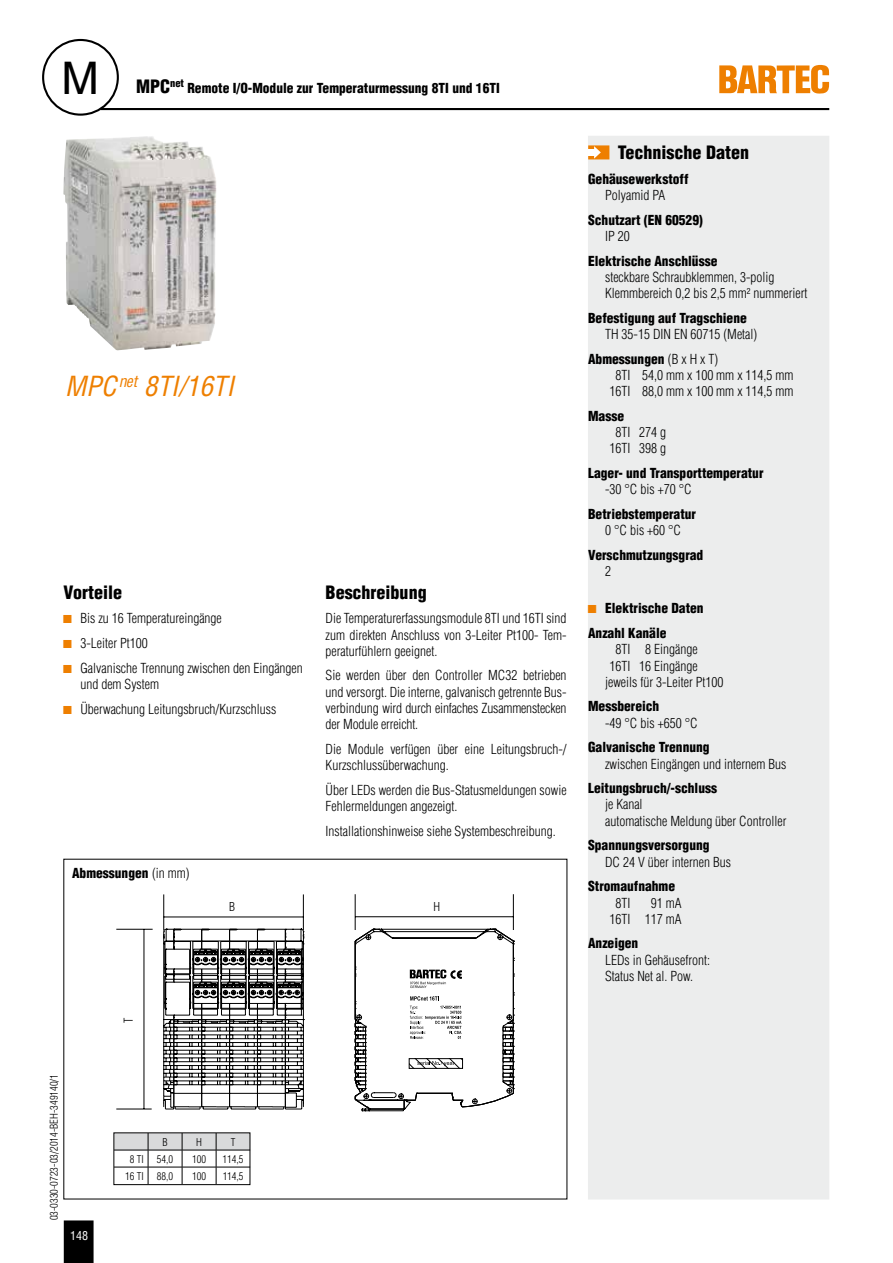
<style>
.page{position:relative;width:893px;height:1263px;background:#fff}
.page>*{position:absolute;margin:0;border:0;box-sizing:border-box;transform-origin:0 0}
.t1{font:45px "Helvetica";color:#000}
.t2{font:italic condensed 27px "Helvetica";color:#ee7f00}
.t3{font:900 condensed 18px "Helvetica";color:#000}
.t4{font:300 condensed 13.5px/16.2px "Helvetica";color:#000}
.t5{font:900 condensed 13.5px/24.8px "Helvetica";color:#000}
.t6{font:condensed 12px "Helvetica";color:#fff}
.t7{font:300 condensed 12px "Helvetica";color:#000}
.t8{font:300 condensed 10.5px "Helvetica";color:#000}
.s1{font-size:18px}
.s2{font-weight:300}
.s3{font-weight:900}
</style>
<div class="page">
<svg style="left:64px;top:1220px;width:30px;height:43px"></svg>
<div style="left:42px;top:39px;width:77px;height:77px;border:2px solid #000;border-radius:50%"></div>
<hr style="left:100px;top:108px;width:729px;height:2px;background:#000">
<img style="left:63px;top:136px;width:153px;height:214px">
<div style="left:588px;top:136px;width:241px;height:1063px;background:#eceded"></div>
<div style="left:588px;top:145px;width:21px;height:14px;background:#ee7f00;border:2px solid #ee7f00"></div>
<div style="left:588px;top:149px;width:8px;height:6px;background:#fff"></div>
<svg style="left:594px;top:146px;width:7px;height:13px"></svg>
<svg style="left:355px;top:929px;width:159px;height:182px"></svg>
<hr style="left:355px;top:916px;width:158px;height:1px;background:#000">
<hr style="left:513px;top:894px;width:1px;height:36px;background:#000">
<hr style="left:355px;top:894px;width:1px;height:36px;background:#000">
<hr style="left:144px;top:929px;width:1px;height:180px;background:#000">
<hr style="left:116px;top:1109px;width:36px;height:1px;background:#000">
<hr style="left:116px;top:929px;width:37px;height:1px;background:#000">
<svg style="left:163px;top:929px;width:141px;height:181px"></svg>
<hr style="left:164px;top:917px;width:139px;height:1px;background:#000">
<hr style="left:303px;top:894px;width:1px;height:36px;background:#000">
<hr style="left:163px;top:894px;width:1px;height:36px;background:#000">
<svg style="left:116px;top:1135px;width:132px;height:48px"></svg>
<div style="left:114px;top:1133px;width:136px;height:52px;border:1px solid #000"></div>
<svg style="left:719px;top:65px;width:110px;height:29px"></svg>
<h1 class="t1" style="left:61px;top:52px;width:39px">M</h1>
<p class="t5" style="left:136px;top:76px;width:365px"><span class="s1">MPC</span><sup>net</sup> Remote I/O-Module zur Temperaturmessung 8TI und 16TI</p>
<h2 class="t2" style="left:65px;top:369px;width:170px">MPC <sup>net</sup> 8TI/16TI</h2>
<h3 class="t3" style="left:63px;top:581px;width:60px">Vorteile</h3>
<p class="t4" style="left:80px;top:606px;width:224px;line-height:24.8px">Bis zu 16 Temperatureingänge<br>3-Leiter Pt100<br>Galvanische Trennung zwischen den Eingängen</p>
<p class="t4" style="left:80px;top:672px;width:197px;line-height:24.8px">und dem System<br>Überwachung Leitungsbruch/Kurzschluss</p>
<p class="t5" style="left:72px;top:861px;width:119px">Abmessungen <span class="s2">(in mm)</span></p>
<h3 class="t3" style="left:326px;top:581px;width:102px">Beschreibung</h3>
<p class="t4" style="left:326px;top:610px;width:242px;text-align:justify">Die Temperaturerfassungsmodule 8TI und 16TI sind zum direkten Anschluss von 3-Leiter Pt100‑ Tem&shy;peraturfühlern geeignet.</p>
<p class="t4" style="left:326px;top:667px;width:242px;text-align:justify">Sie werden über den Controller MC32 betrieben und versorgt. Die interne, galvanisch getrennte Bus&shy;verbindung wird durch einfaches Zusammenstecken der Module erreicht.</p>
<p class="t4" style="left:326px;top:741px;width:242px">Die Module verfügen über eine Leitungsbruch-/<br>Kurzschlussüberwachung.</p>
<p class="t4" style="left:326px;top:782px;width:242px">Über LEDs werden die Bus-Statusmeldungen sowie<br>Fehlermeldungen angezeigt.</p>
<p class="t4" style="left:326px;top:822px;width:232px">Installationshinweise siehe Systembeschreibung.</p>
<p class="t7" style="left:229px;top:900px;width:7px">B</p>
<p class="t7" style="left:434px;top:900px;width:8px">H</p>
<p class="t8" style="left:48px;top:1220px;width:148px;rotate:-90deg">03-0330-0723-03/2014-BEH-349140/1</p>
<p class="t6" style="left:70px;top:1228px;width:19px">148</p>
<p class="t7" style="left:122px;top:1023px;width:7px;rotate:-90deg">T</p>
<p class="t8" style="left:162px;top:1136px;width:7px">B</p>
<p class="t8" style="left:196px;top:1136px;width:7px">H</p>
<p class="t8" style="left:231px;top:1136px;width:6px">T</p>
<p class="t8" style="left:130px;top:1153px;width:45px">8 TI 54,0</p>
<p class="t8" style="left:192px;top:1153px;width:15px">100</p>
<p class="t8" style="left:223px;top:1153px;width:22px">114,5</p>
<p class="t8" style="left:125px;top:1170px;width:50px">16 TI 88,0</p>
<p class="t8" style="left:192px;top:1170px;width:15px">100</p>
<p class="t8" style="left:223px;top:1170px;width:22px">114,5</p>
<h3 class="t3" style="left:618px;top:141px;width:133px">Technische Daten</h3>
<p class="t5" style="left:588px;top:166px;width:102px">Gehäusewerkstoff</p>
<p class="t4" style="left:605px;top:187px;width:62px">Polyamid PA</p>
<p class="t5" style="left:588px;top:207px;width:116px">Schutzart (EN 60529)</p>
<p class="t4" style="left:605px;top:228px;width:26px">IP 20</p>
<p class="t5" style="left:588px;top:248px;width:131px">Elektrische Anschlüsse</p>
<p class="t4" style="left:605px;top:269px;width:204px">steckbare Schraubklemmen, 3-polig<br>Klemmbereich 0,2 bis 2,5 mm² nummeriert</p>
<p class="t5" style="left:588px;top:305px;width:160px">Befestigung auf Tragschiene</p>
<p class="t4" style="left:588px;top:322px;width:171px;line-height:24.8px;text-indent:17px">TH 35-15 DIN EN 60715 (Metal)<br><span class="s3">Abmessungen</span> (B x H x T)</p>
<p class="t4" style="left:610px;top:367px;width:185px;text-align:center">8TI 54,0 mm x 100 mm x 114,5 mm<br>16TI 88,0 mm x 100 mm x 114,5 mm</p>
<p class="t5" style="left:588px;top:403px;width:37px">Masse</p>
<p class="t4" style="left:610px;top:424px;width:58px;text-align:center">8TI 274 g<br>16TI 398 g</p>
<p class="t5" style="left:588px;top:460px;width:177px">Lager- und Transporttemperatur</p>
<p class="t4" style="left:605px;top:481px;width:88px">-30 °C bis +70 °C</p>
<p class="t5" style="left:588px;top:501px;width:109px">Betriebstemperatur</p>
<p class="t4" style="left:605px;top:522px;width:78px">0 °C bis +60 °C</p>
<p class="t5" style="left:588px;top:542px;width:117px">Verschmutzungsgrad</p>
<p class="t4" style="left:605px;top:563px;width:7px">2</p>
<p class="t5" style="left:588px;top:596px;width:117px;text-indent:17px">Elektrische Daten<br>Anzahl Kanäle</p>
<p class="t4" style="left:616px;top:641px;width:83px">8TI 8 Eingänge</p>
<p class="t4" style="left:610px;top:657px;width:89px">16TI 16 Eingänge</p>
<p class="t4" style="left:605px;top:674px;width:120px">jeweils für 3-Leiter Pt100</p>
<p class="t5" style="left:588px;top:694px;width:73px">Messbereich</p>
<p class="t4" style="left:605px;top:714px;width:94px">-49 °C bis +650 °C</p>
<p class="t5" style="left:588px;top:735px;width:123px">Galvanische Trennung</p>
<p class="t4" style="left:605px;top:755px;width:183px">zwischen Eingängen und internem Bus</p>
<p class="t5" style="left:588px;top:776px;width:130px">Leitungsbruch/-schluss</p>
<p class="t4" style="left:605px;top:796px;width:183px">je Kanal<br>automatische Meldung über Controller</p>
<p class="t5" style="left:588px;top:833px;width:123px">Spannungsversorgung</p>
<p class="t4" style="left:605px;top:853px;width:127px">DC 24 V über internen Bus</p>
<p class="t5" style="left:588px;top:874px;width:88px">Stromaufnahme</p>
<p class="t4" style="left:616px;top:894px;width:16px">8TI</p>
<p class="t4" style="left:610px;top:894px;width:74px;text-align:right">91 mA<br>16TI 117 mA</p>
<p class="t5" style="left:588px;top:931px;width:52px">Anzeigen</p>
<p class="t4" style="left:605px;top:951px;width:106px">LEDs in Gehäusefront:<br>Status Net al. Pow.</p>
</div>
